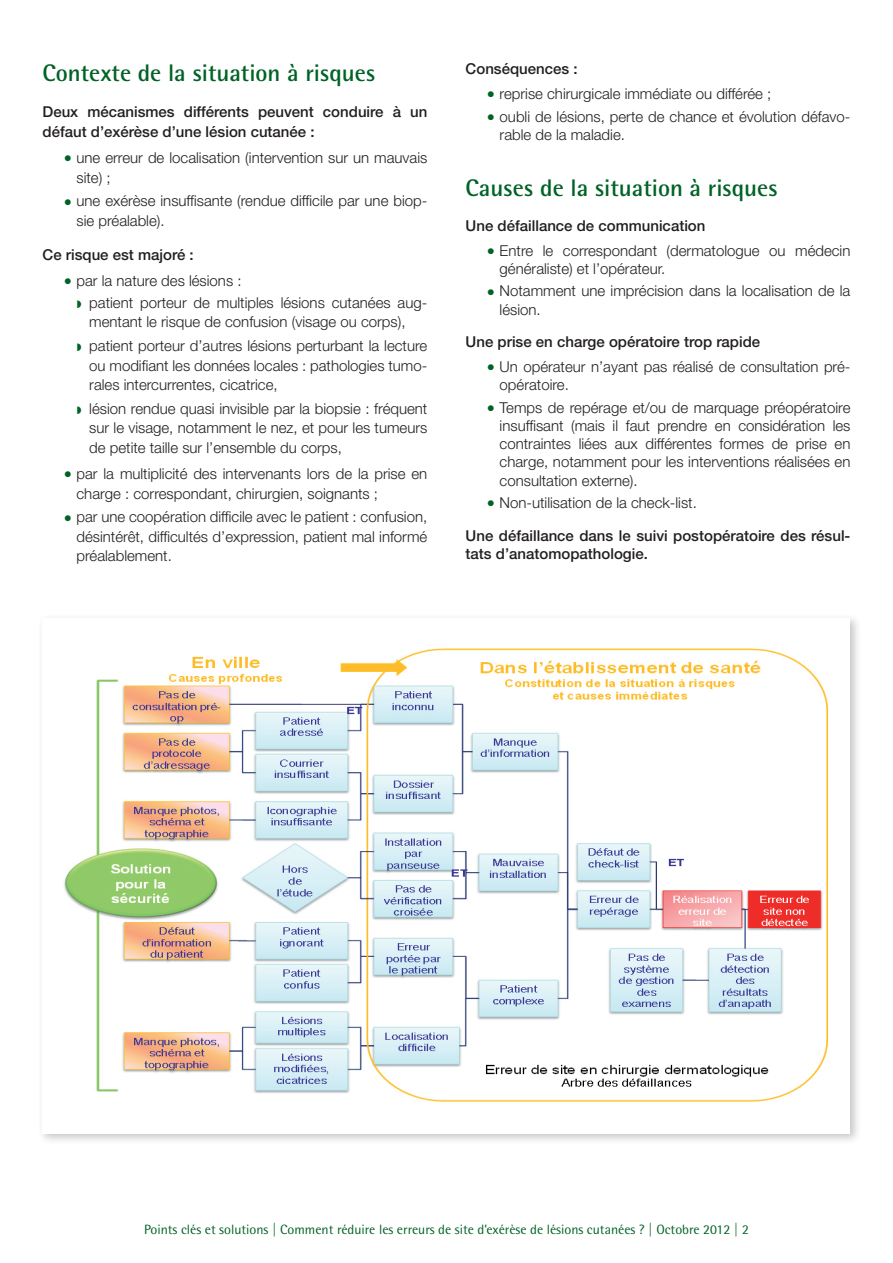
<style>
.page{position:relative;width:893px;height:1263px;background:#fff}
.page>*{position:absolute;margin:0;border:0;box-sizing:border-box;transform-origin:0 0}
.En_cas_de{font:700 24px "Rotis Semi Sans Std";color:#016226}
.puce_courant{font:300 15px/18.1px "Helvetica Neue LT Std";color:#231f20}
.demi-lune_courant{font:300 15px/19.5px "Helvetica Neue LT Std";color:#231f20;text-align:justify}
.texte_courant{font:500 15px/19.5px "Helvetica Neue LT Std";color:#231f20}
.texte_courant_medium{font:500 15px "Helvetica Neue LT Std";color:#231f20}
.texte_courant-2{font:13.5px "Rotis Semi Sans Std";color:#016226}
.s1{font-family:"Arial";font-weight:400;font-size:13.5px;color:#016226}
</style>
<div class="page">
<div style="left:37px;top:613px;width:825px;height:532px;background:#231f20;opacity:.25"></div>
<div style="left:43px;top:618px;width:807px;height:516px;background:#fff"></div>
<img style="left:64px;top:648px;width:765px;height:454px">
<p class="En_cas_de" style="left:43px;top:58px;width:335px">Contexte de la situation à risques</p>
<p class="texte_courant" style="left:43px;top:102px;width:386px">Deux mécanismes différents peuvent conduire à un défaut d’exérèse d’une lésion cutanée :</p>
<p class="puce_courant" style="left:77px;top:148px;width:352px;line-height:19.5px;text-indent:-13px"><span class="s1">●</span> une erreur de localisation (intervention sur un mauvais site) ;</p>
<p class="puce_courant" style="left:77px;top:191px;width:352px;line-height:19.5px;text-indent:-13px"><span class="s1">●</span> une exérèse insuffisante (rendue difficile par une biop&shy;sie préalable).</p>
<p class="texte_courant_medium" style="left:43px;top:246px;width:153px">Ce risque est majoré :</p>
<p class="puce_courant" style="left:64px;top:271px;width:179px"><span class="s1">●</span> par la nature des lésions :</p>
<p class="demi-lune_courant" style="left:89px;top:292px;width:340px">patient porteur de multiples lésions cutanées aug&shy;mentant le risque de confusion (visage ou corps),</p>
<p class="demi-lune_courant" style="left:89px;top:336px;width:340px">patient porteur d’autres lésions perturbant la lecture ou modifiant les données locales : pathologies tumo&shy;rales intercurrentes, cicatrice,</p>
<p class="demi-lune_courant" style="left:89px;top:398px;width:340px">lésion rendue quasi invisible par la biopsie : fréquent sur le visage, notamment le nez, et pour les tumeurs de petite taille sur l’ensemble du corps,</p>
<p class="puce_courant" style="left:77px;top:464px;width:352px;line-height:19.5px;text-indent:-13px"><span class="s1">●</span> par la multiplicité des intervenants lors de la prise en charge : correspondant, chirurgien, soignants ;</p>
<p class="puce_courant" style="left:77px;top:507px;width:352px;line-height:19.5px;text-align:justify;text-indent:-13px"><span class="s1">●</span> par une coopération difficile avec le patient : confusion, désintérêt, difficultés d’expression, patient mal informé préalablement.</p>
<p class="texte_courant_medium" style="left:466px;top:60px;width:113px">Conséquences :</p>
<p class="puce_courant" style="left:487px;top:84px;width:286px"><span class="s1">●</span> reprise chirurgicale immédiate ou différée ;</p>
<p class="puce_courant" style="left:500px;top:107px;width:352px;text-indent:-13px"><span class="s1">●</span> oubli de lésions, perte de chance et évolution défavo&shy;rable de la maladie.</p>
<p class="En_cas_de" style="left:466px;top:173px;width:314px">Causes de la situation à risques</p>
<p class="texte_courant" style="left:466px;top:216px;width:241px">Une défaillance de communication</p>
<p class="puce_courant" style="left:500px;top:241px;width:352px;text-indent:-13px"><span class="s1">●</span> Entre le correspondant (dermatologue ou médecin généraliste) et l’opérateur.</p>
<p class="puce_courant" style="left:500px;top:282px;width:352px;text-indent:-13px"><span class="s1">●</span> Notamment une imprécision dans la localisation de la lésion.</p>
<p class="texte_courant_medium" style="left:466px;top:333px;width:296px">Une prise en charge opératoire trop rapide</p>
<p class="puce_courant" style="left:500px;top:357px;width:352px;text-indent:-13px"><span class="s1">●</span> Un opérateur n’ayant pas réalisé de consultation pré&shy;opératoire.</p>
<p class="puce_courant" style="left:500px;top:398px;width:352px;text-align:justify;text-indent:-13px"><span class="s1">●</span> Temps de repérage et/ou de marquage préopératoire insuffisant (mais il faut prendre en considération les contraintes liées aux différentes formes de prise en charge, notamment pour les interventions réalisées en consultation externe).</p>
<p class="puce_courant" style="left:487px;top:493px;width:211px"><span class="s1">●</span> Non-utilisation de la check-list.</p>
<p class="texte_courant" style="left:466px;top:526px;width:386px;line-height:18.1px">Une défaillance dans le suivi postopératoire des résul&shy;tats d’anatomopathologie.</p>
<p class="texte_courant-2" style="left:144px;top:1222px;width:606px">Points clés et solutions | Comment réduire les erreurs de site d’exérèse de lésions cutanées ? | Octobre 2012 | 2</p>
</div>
